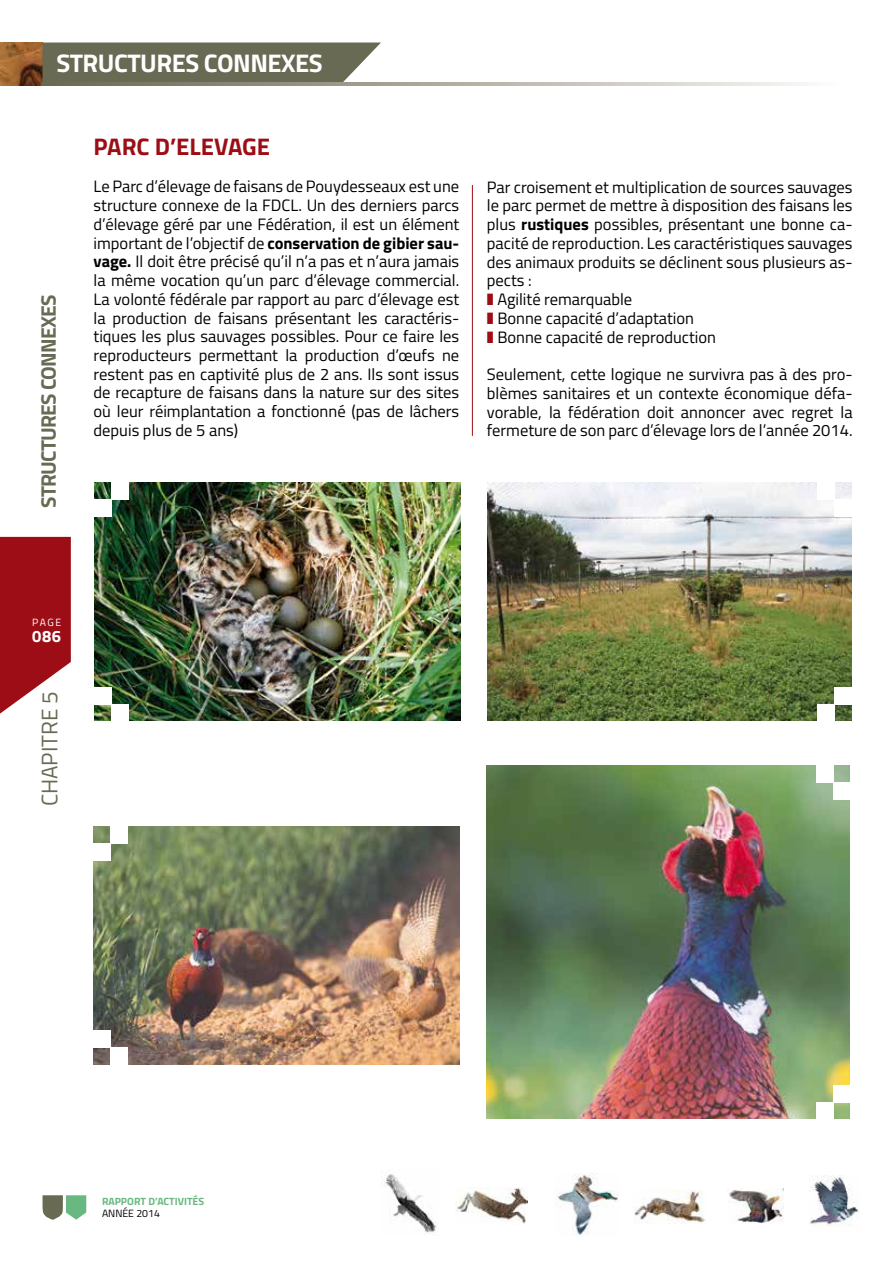
<style>
.page{position:relative;width:893px;height:1263px;background:#fff}
.page>*{position:absolute;margin:0;border:0;box-sizing:border-box;transform-origin:0 0}
.t1{font:700 25.5px "Titillium Web";letter-spacing:-.02em;color:#fff}
.t2{font:700 24px "Titillium Web";color:#9d0d15}
.t3{font:22.5px "Titillium Web";color:#696a54}
.t4{font:700 21px "Titillium Web";letter-spacing:-.035em;color:#696a54}
.t5{font:16.5px/18.8px "Titillium Web";color:#000;text-align:justify}
.t6{font:700 16.5px "Titillium Web";color:#fff}
.t7{font:700 10.5px "Titillium Web";color:#68b881}
.t8{font:10.5px "Titillium Web";color:#000}
.t9{font:10.5px "Titillium Web";color:#fff}
.s1{font-weight:700}
</style>
<div class="page">
<img style="left:0;top:43px;width:43px;height:42px">
<svg style="left:43px;top:43px;width:338px;height:40px;background:#71725e"></svg>
<svg style="left:43px;top:83px;width:761px;height:2px;background:#adaa9d"></svg>
<svg style="left:0;top:537px;width:71px;height:177px;background:#ab3138"></svg>
<hr style="left:472px;top:185px;width:1px;height:251px;background:#9d0d15">
<img style="left:555px;top:1174px;width:63px;height:61px">
<img style="left:382px;top:1174px;width:56px;height:61px">
<img style="left:456px;top:1187px;width:71px;height:37px">
<img style="left:634px;top:1189px;width:71px;height:34px">
<img style="left:729px;top:1189px;width:54px;height:34px">
<img style="left:809px;top:1175px;width:51px;height:51px">
<svg style="left:43px;top:1195px;width:43px;height:25px"></svg>
<img style="left:94px;top:826px;width:365px;height:238px">
<div style="left:94px;top:843px;width:17px;height:17px;background:#fff"></div>
<div style="left:111px;top:1048px;width:17px;height:17px;background:#fff"></div>
<div style="left:94px;top:1031px;width:17px;height:17px;background:#fff"></div>
<div style="left:111px;top:826px;width:17px;height:17px;background:#fff"></div>
<img style="left:95px;top:483px;width:365px;height:238px">
<div style="left:95px;top:500px;width:17px;height:17px;background:#fff"></div>
<div style="left:112px;top:704px;width:17px;height:17px;background:#fff"></div>
<div style="left:95px;top:687px;width:17px;height:17px;background:#fff"></div>
<div style="left:112px;top:483px;width:17px;height:17px;background:#fff"></div>
<img style="left:488px;top:483px;width:363px;height:238px">
<div style="left:834px;top:500px;width:17px;height:17px;background:#fff"></div>
<div style="left:817px;top:704px;width:17px;height:17px;background:#fff"></div>
<div style="left:834px;top:687px;width:17px;height:17px;background:#fff"></div>
<div style="left:817px;top:483px;width:17px;height:17px;background:#fff"></div>
<img style="left:487px;top:765px;width:363px;height:353px">
<div style="left:833px;top:782px;width:17px;height:17px;background:#fff"></div>
<div style="left:816px;top:1102px;width:17px;height:17px;background:#fff"></div>
<div style="left:833px;top:1085px;width:17px;height:17px;background:#fff"></div>
<div style="left:816px;top:765px;width:17px;height:17px;background:#fff"></div>
<h1 class="t1" style="left:56px;top:44px;width:268px">STRUCTURES CONNEXES</h1>
<p class="t4" style="left:32px;top:508px;width:215px;rotate:-90deg">STRUCTURES CONNEXES</p>
<h2 class="t2" style="left:94px;top:128px;width:178px">PARC D’ELEVAGE</h2>
<p class="t5" style="left:94px;top:176px;width:367px">Le Parc d’élevage de faisans de Pouydesseaux est une structure connexe de la FDCL. Un des derniers parcs d’élevage géré par une Fédération, il est un élément important de l’objectif de <span class="s1">conservation de gibier sau&shy;vage.</span> Il doit être précisé qu’il n’a pas et n’aura jamais la même vocation qu’un parc d’élevage commercial.<br>La volonté fédérale par rapport au parc d’élevage est la production de faisans présentant les caractéris&shy;tiques les plus sauvages possibles. Pour ce faire les reproducteurs permettant la production d’œufs ne restent pas en captivité plus de 2 ans. Ils sont issus de recapture de faisans dans la nature sur des sites où leur réimplantation a fonctionné (pas de lâchers depuis plus de 5 ans)</p>
<p class="t5" style="left:487px;top:177px;width:367px">Par croisement et multiplication de sources sauvages</p>
<p class="t5" style="left:487px;top:195px;width:367px">le parc permet de mettre à disposition des faisans les</p>
<p class="t5" style="left:487px;top:214px;width:367px">plus <span class="s1">rustiques</span> possibles, présentant une bonne ca-</p>
<p class="t5" style="left:487px;top:233px;width:367px">pacité de reproduction. Les caractéristiques sauvages</p>
<p class="t5" style="left:487px;top:252px;width:367px">des animaux produits se déclinent sous plusieurs as-</p>
<p class="t5" style="left:487px;top:270px;width:46px">pects :</p>
<p class="t5" style="left:497px;top:289px;width:136px">Agilité remarquable</p>
<p class="t5" style="left:497px;top:308px;width:198px">Bonne capacité d’adaptation</p>
<p class="t5" style="left:497px;top:327px;width:220px">Bonne capacité de reproduction</p>
<p class="t5" style="left:487px;top:364px;width:367px">Seulement, cette logique ne survivra pas à des pro&shy;blèmes sanitaires et un contexte économique défa&shy;vorable, la fédération doit annoncer avec regret la fermeture de son parc d’élevage lors de l’année 2014.</p>
<p class="t9" style="left:32px;top:614px;width:31px">PAGE</p>
<p class="t6" style="left:32px;top:624px;width:31px">086</p>
<h3 class="t3" style="left:33px;top:806px;width:117px;rotate:-90deg">CHAPITRE 5</h3>
<p class="t7" style="left:102px;top:1193px;width:104px">RAPPORT D’ACTIVITÉS</p>
<p class="t8" style="left:102px;top:1206px;width:59px">ANNÉE 2014</p>
</div>
